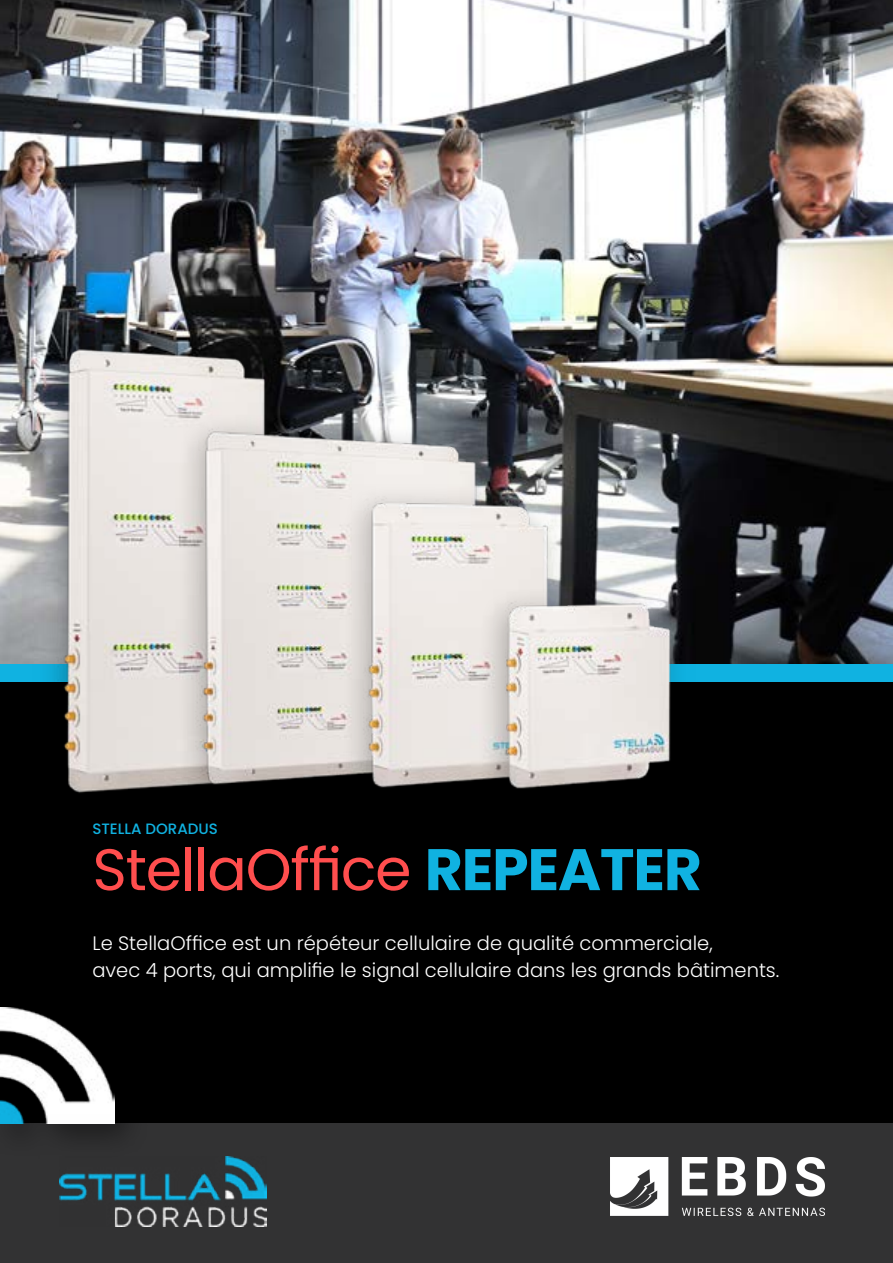
<style>
.page{position:relative;width:893px;height:1263px;background:#fff}
.page>*{position:absolute;margin:0;border:0;box-sizing:border-box;transform-origin:0 0}
.t1{font:58.5px "Poppins";letter-spacing:-.02em;color:#ff4e4e}
.t2{font:300 19.5px/27px "Poppins";color:#fff}
.t3{font:500 15px "Poppins";color:#10b2e1}
.s1{font-weight:700;color:#10b2e1}
</style>
<div class="page">
<img style="left:0;top:0;width:893px;height:664px">
<div style="left:0;top:675px;width:893px;height:474px;background:#000"></div>
<div style="left:0;top:664px;width:893px;height:18px;background:#10b2e1"></div>
<div style="left:0;top:1124px;width:893px;height:139px;background:#323233"></div>
<img style="left:60px;top:1156px;width:206px;height:70px">
<div style="left:0;top:994px;width:150px;height:165px;background:#000;opacity:.45"></div>
<img style="left:0;top:1008px;width:114px;height:116px">
<img style="left:32px;top:319px;width:273px;height:474px">
<div style="left:176px;top:413px;width:319px;height:399px;background:#000;opacity:.25"></div>
<img style="left:184px;top:415px;width:330px;height:383px">
<div style="left:340px;top:484px;width:228px;height:331px;background:#000;opacity:.25"></div>
<img style="left:351px;top:484px;width:209px;height:322px">
<div style="left:476px;top:584px;width:213px;height:233px;background:#000;opacity:.25"></div>
<img style="left:493px;top:589px;width:203px;height:222px">
<img style="left:610px;top:1157px;width:215px;height:59px">
<p class="t3" style="left:92px;top:820px;width:127px">STELLA DORADUS</p>
<h1 class="t1" style="left:92px;top:836px;width:611px">StellaOffice <span class="s1">REPEATER</span></h1>
<p class="t2" style="left:92px;top:930px;width:688px">Le StellaOffice est un répéteur cellulaire de qualité commerciale,<br>avec 4 ports, qui amplifie le signal cellulaire dans les grands bâtiments.</p>
</div>
